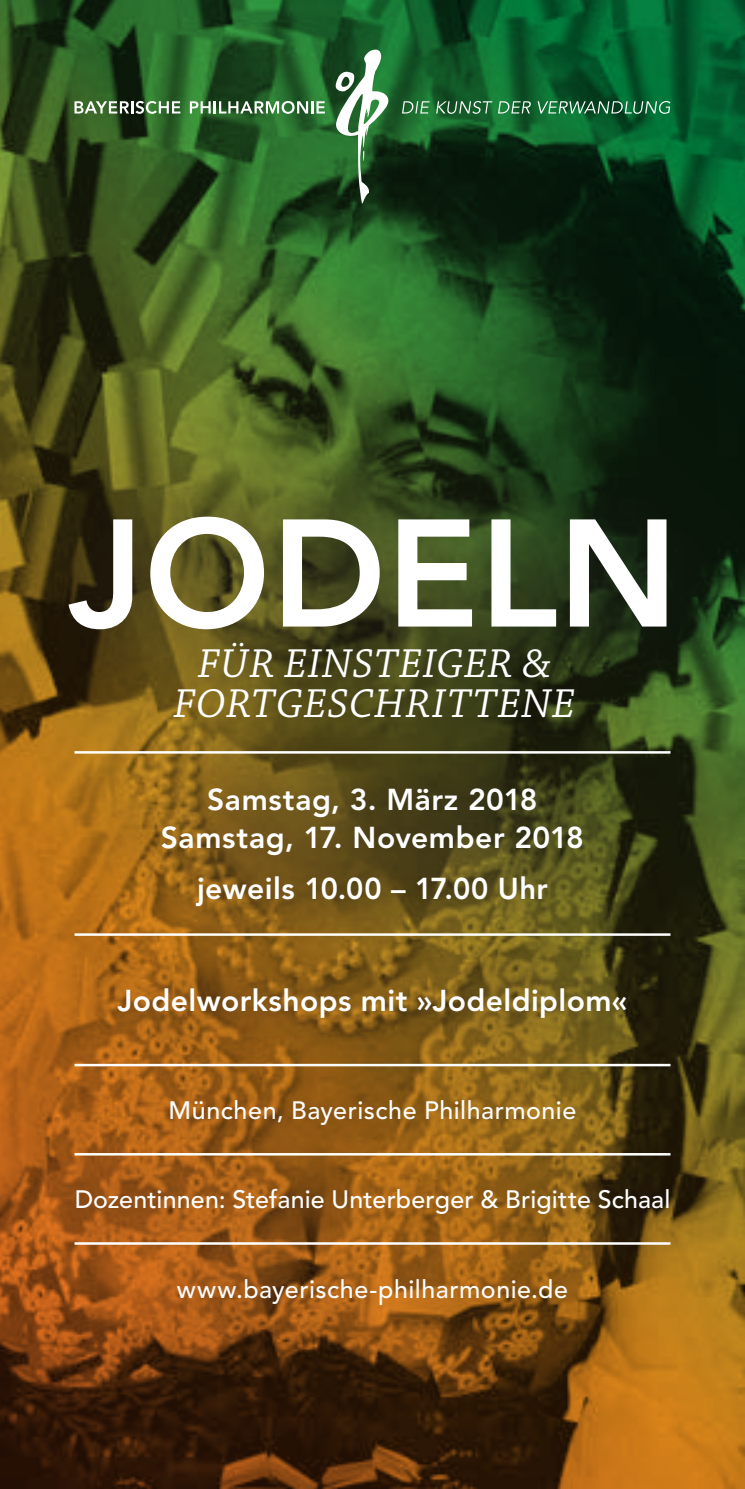
<style>
.page{position:relative;width:745px;height:1489px;background:#fff}
.page>*{position:absolute;margin:0;border:0;box-sizing:border-box;transform-origin:0 0}
.t1{font:800 151.25px "Avenir LT Std";letter-spacing:.005em;color:#fff}
.t2{font:italic 42.5px/40px "Chaparral Pro";letter-spacing:.02em;color:#fff;text-align:center}
.t3{font:800 30px/37.5px "Avenir LT Std";letter-spacing:.015em;color:#fff;text-align:center}
.t4{font:500 25px "Avenir LT Std";letter-spacing:.015em;color:#fff}
</style>
<div class="page">
<img style="left:0;top:0;width:744px;height:1488px">
<div style="left:86px;top:1169px;width:573px;height:243px;background:#231f20;opacity:.8"></div>
<div style="left:133px;top:1231px;width:478px;height:117px;background:#231f20;opacity:.85"></div>
<div style="left:24px;top:874px;width:695px;height:256px;background:#231f20;opacity:.8"></div>
<div style="left:74px;top:990px;width:593px;height:243px;background:#231f20;opacity:.8"></div>
<div style="left:123px;top:1052px;width:497px;height:119px;background:#231f20;opacity:.85"></div>
<div style="left:0;top:1078px;width:744px;height:245px;background:#231f20;opacity:.8"></div>
<div style="left:29px;top:1141px;width:686px;height:119px;background:#231f20;opacity:.85"></div>
<div style="left:62px;top:672px;width:620px;height:344px;background:#231f20;opacity:.8"></div>
<div style="left:114px;top:738px;width:516px;height:213px;background:#231f20;opacity:.85"></div>
<div style="left:0;top:425px;width:744px;height:383px;background:#231f20;opacity:.8"></div>
<hr style="left:74px;top:933px;width:596px;height:2px;background:#fff">
<hr style="left:74px;top:751px;width:596px;height:2px;background:#fff">
<hr style="left:74px;top:1063px;width:596px;height:3px;background:#fff">
<hr style="left:74px;top:1152px;width:596px;height:3px;background:#fff">
<hr style="left:74px;top:1242px;width:596px;height:2px;background:#fff">
<svg style="left:335px;top:50px;width:53px;height:154px"></svg>
<svg style="left:74px;top:101px;width:106px;height:13px"></svg>
<svg style="left:190px;top:101px;width:135px;height:13px"></svg>
<svg style="left:402px;top:101px;width:27px;height:12px"></svg>
<svg style="left:436px;top:101px;width:94px;height:13px"></svg>
<svg style="left:537px;top:101px;width:133px;height:13px;background:#458762"></svg>
<h1 class="t1" style="left:68px;top:484px;width:611px">JODELN</h1>
<h2 class="t2" style="left:173px;top:645px;width:402px">FÜR EINSTEIGER &amp;<br>FORTGESCHRITTENE</h2>
<p class="t3" style="left:161px;top:781px;width:424px">Samstag, 3. März 2018<br>Samstag, 17. November 2018</p>
<p class="t3" style="left:197px;top:870px;width:352px">jeweils 10.00 – 17.00 Uhr</p>
<p class="t3" style="left:118px;top:982px;width:511px">Jodelworkshops mit »Jodeldiplom«</p>
<p class="t4" style="left:168px;top:1095px;width:409px">München, Bayerische Philharmonie</p>
<p class="t4" style="left:75px;top:1185px;width:596px">Dozentinnen: Stefanie Unterberger &amp; Brigitte Schaal</p>
<p class="t4" style="left:177px;top:1274px;width:392px">www.bayerische-philharmonie.de</p>
</div>
